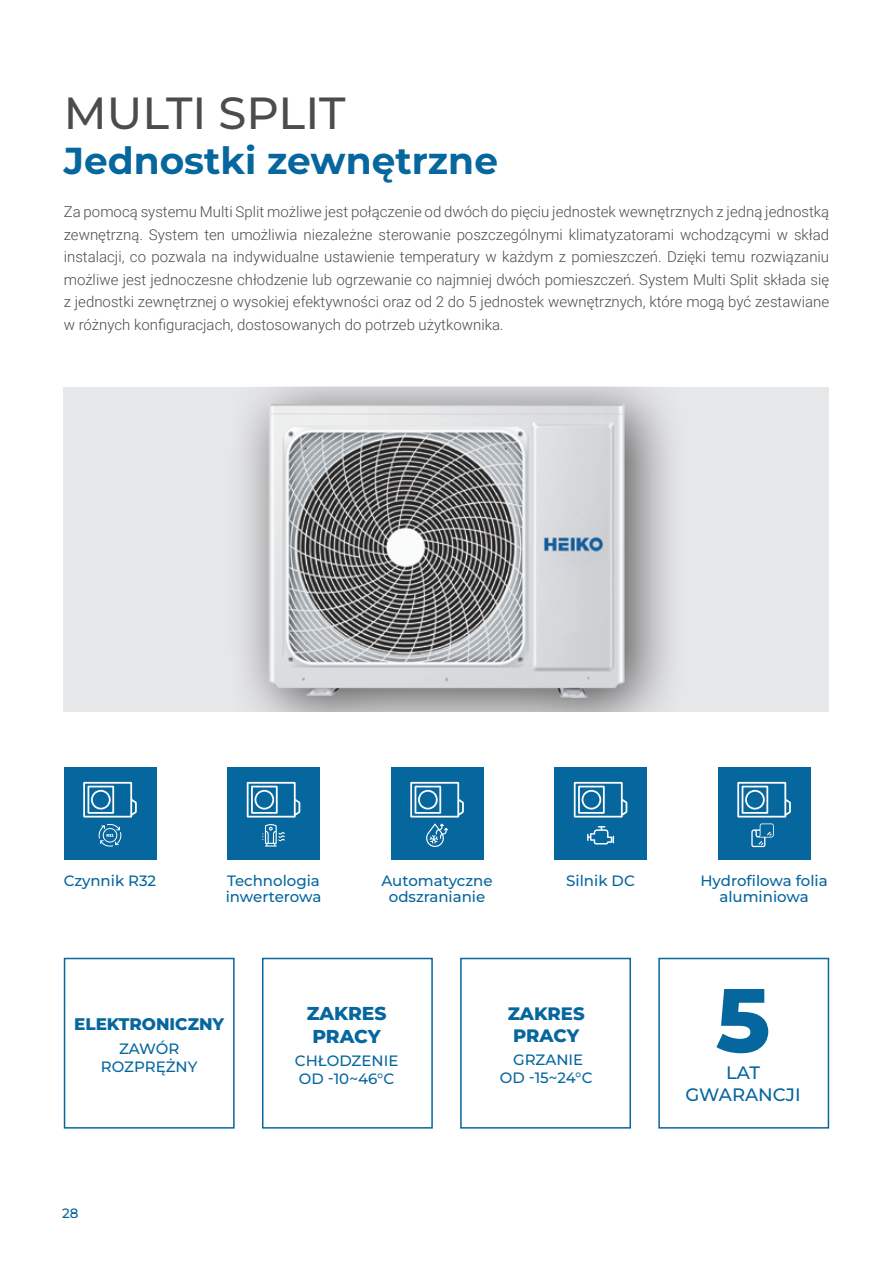
<style>
.page{position:relative;width:893px;height:1263px;background:#fff}
.page>*{position:absolute;margin:0;border:0;box-sizing:border-box;transform-origin:0 0}
.t1{font:800 90px "Montserrat";color:#06669e}
.t2{font:500 45px "Montserrat";color:#4b4c4d}
.t3{font:700 37.5px "Montserrat";color:#06669e}
.t4{font:800 18.6px/22.4px "Montserrat";color:#06669e;text-align:center}
.t5{font:500 18px/21.6px "Montserrat";color:#06669e;text-align:center}
.t6{font:800 18px/21.6px "Montserrat";color:#06669e;text-align:center}
.t7{font:800 16.8px "Montserrat";color:#06669e}
.t8{font:300 15px/22.5px "Roboto";color:#4b4c4d;text-align:justify}
.t9{font:500 15px/18px "Montserrat";color:#06669e;text-align:center}
.t10{font:500 13.5px "Montserrat";color:#06669e}
</style>
<div class="page">
<div style="left:64px;top:387px;width:765px;height:324px;background:#e6e7e9"></div>
<div style="left:227px;top:387px;width:460px;height:324px;background:#231f20;opacity:.75"></div>
<img style="left:266px;top:401px;width:361px;height:296px">
<div style="left:64px;top:958px;width:171px;height:170px;background:#fff;border:2px solid #06669e"></div>
<div style="left:262px;top:958px;width:171px;height:170px;background:#fff;border:2px solid #06669e"></div>
<div style="left:658px;top:958px;width:171px;height:170px;background:#fff;border:2px solid #06669e"></div>
<div style="left:460px;top:958px;width:171px;height:170px;background:#fff;border:2px solid #06669e"></div>
<div style="left:227px;top:767px;width:93px;height:93px;background:#06669e"></div>
<svg style="left:262px;top:824px;width:23px;height:22px"></svg>
<svg style="left:247px;top:782px;width:53px;height:35px"></svg>
<div style="left:718px;top:767px;width:92px;height:93px;background:#06669e"></div>
<svg style="left:751px;top:823px;width:23px;height:24px"></svg>
<svg style="left:737px;top:782px;width:54px;height:35px"></svg>
<div style="left:554px;top:767px;width:93px;height:93px;background:#06669e"></div>
<svg style="left:587px;top:826px;width:27px;height:18px"></svg>
<svg style="left:574px;top:782px;width:53px;height:35px"></svg>
<div style="left:64px;top:767px;width:92px;height:93px;background:#06669e"></div>
<svg style="left:83px;top:782px;width:54px;height:35px"></svg>
<svg style="left:99px;top:824px;width:22px;height:23px"></svg>
<div style="left:391px;top:767px;width:92px;height:93px;background:#06669e"></div>
<svg style="left:426px;top:823px;width:22px;height:24px"></svg>
<svg style="left:410px;top:782px;width:54px;height:35px"></svg>
<h2 class="t2" style="left:64px;top:83px;width:283px">MULTI SPLIT</h2>
<h3 class="t3" style="left:64px;top:135px;width:436px">Jednostki zewnętrzne</h3>
<p class="t8" style="left:64px;top:200px;width:767px">Za pomocą systemu Multi Split możliwe jest połączenie od dwóch do pięciu jednostek wewnętrznych z jedną jednostką zewnętrzną. System ten umożliwia niezależne sterowanie poszczególnymi klimatyzatorami wchodzącymi w skład instalacji, co pozwala na indywidualne ustawienie temperatury w każdym z pomieszczeń. Dzięki temu rozwiązaniu możliwe jest jednoczesne chłodzenie lub ogrzewanie co najmniej dwóch pomieszczeń. System Multi Split składa się z jednostki zewnętrznej o wysokiej efektywności oraz od 2 do 5 jednostek wewnętrznych, które mogą być zestawiane w różnych konfiguracjach, dostosowanych do potrzeb użytkownika.</p>
<p class="t9" style="left:64px;top:871px;width:94px">Czynnik R32</p>
<p class="t9" style="left:381px;top:871px;width:113px">Automatyczne</p>
<p class="t9" style="left:566px;top:871px;width:70px">Silnik DC</p>
<p class="t9" style="left:389px;top:887px;width:98px">odszranianie</p>
<p class="t9" style="left:226px;top:872px;width:97px;line-height:16.5px;text-align:left">Technologia inwerterowa</p>
<p class="t9" style="left:700px;top:872px;width:129px;line-height:16.5px">Hydrofilowa folia aluminiowa</p>
<p class="t7" style="left:74px;top:1013px;width:152px">ELEKTRONICZNY</p>
<p class="t9" style="left:101px;top:1039px;width:98px">ZAWÓR<br>ROZPRĘŻNY</p>
<p class="t10" style="left:62px;top:1204px;width:18px">28</p>
<p class="t4" style="left:307px;top:1002px;width:81px">ZAKRES<br>PRACY</p>
<p class="t9" style="left:295px;top:1051px;width:105px;text-align:left">CHŁODZENIE<br>OD -10~46°C</p>
<p class="t6" style="left:508px;top:1003px;width:78px">ZAKRES<br>PRACY</p>
<p class="t9" style="left:500px;top:1051px;width:94px">GRZANIE<br>OD -15~24°C</p>
<h1 class="t1" style="left:716px;top:960px;width:56px">5</h1>
<p class="t5" style="left:685px;top:1061px;width:117px">LAT<br>GWARANCJI</p>
</div>
